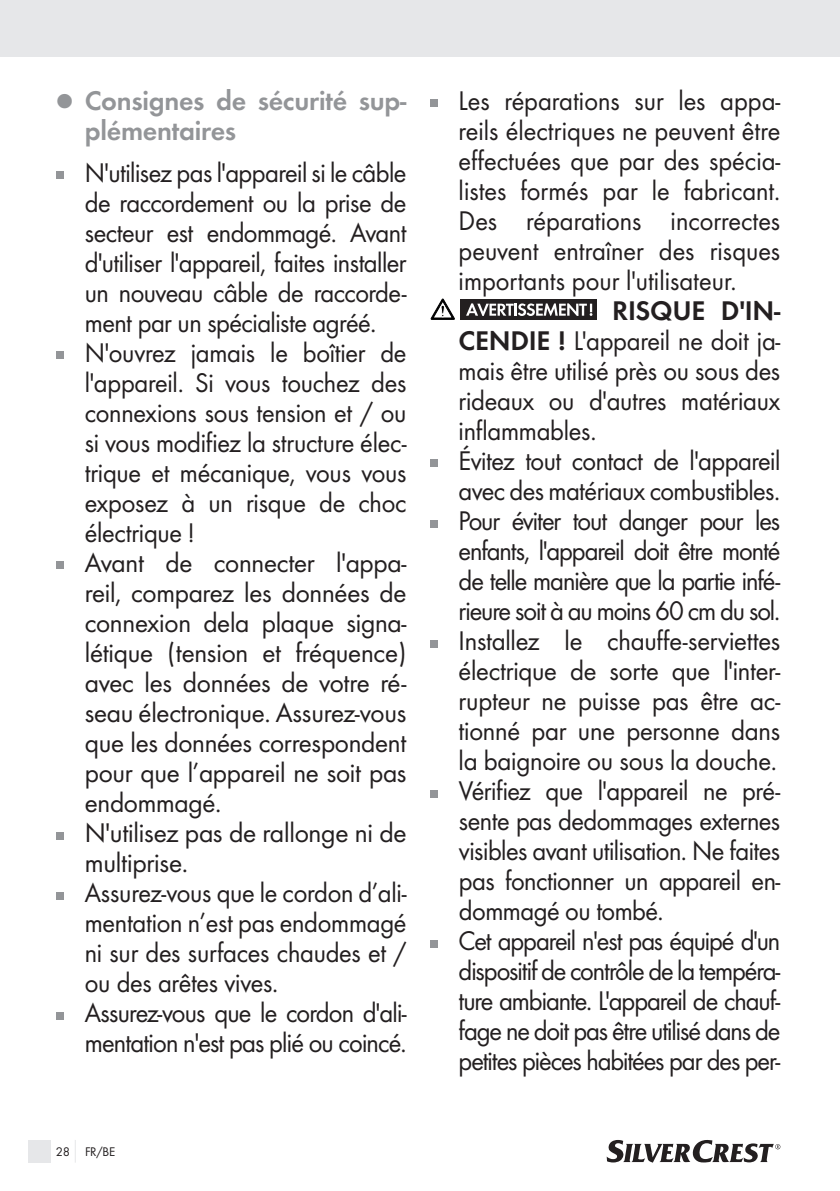
<style>
.page{position:relative;width:840px;height:1191px;background:#fff}
.page>*{position:absolute;margin:0;border:0;box-sizing:border-box;transform-origin:0 0}
.t1{font:28px/30px "Futura Pro";letter-spacing:-.015em;color:#231f20;scale:.96 1}
.t2{font:600 28px/30px "Futura Pro";letter-spacing:-.01em;color:#939598}
.t3{font:13px "Futura Pro";color:#231f20}
.s1{font-weight:600}
</style>
<div class="page">
<div style="left:0;top:0;width:839px;height:57px;background:#e6e7e9"></div>
<div style="left:28px;top:1140px;width:23px;height:22px;background:#e6e7e9"></div>
<svg style="left:75px;top:1140px;width:1px;height:22px"></svg>
<svg style="left:606px;top:1140px;width:174px;height:22px"></svg>
<div style="left:57px;top:172px;width:7px;height:7px;background:#939598"></div>
<div style="left:57px;top:352px;width:7px;height:7px;background:#939598"></div>
<div style="left:57px;top:562px;width:7px;height:7px;background:#939598"></div>
<div style="left:57px;top:832px;width:7px;height:7px;background:#939598"></div>
<div style="left:57px;top:892px;width:7px;height:7px;background:#939598"></div>
<div style="left:57px;top:1012px;width:7px;height:7px;background:#939598"></div>
<div style="left:430px;top:100px;width:7px;height:7px;background:#939598"></div>
<svg style="left:431px;top:299px;width:23px;height:20px"></svg>
<div style="left:460px;top:299px;width:136px;height:20px;background:#231f20"></div>
<svg style="left:466px;top:303px;width:126px;height:13px"></svg>
<div style="left:430px;top:460px;width:7px;height:7px;background:#939598"></div>
<div style="left:430px;top:520px;width:7px;height:7px;background:#939598"></div>
<div style="left:430px;top:640px;width:7px;height:7px;background:#939598"></div>
<div style="left:430px;top:790px;width:7px;height:7px;background:#939598"></div>
<div style="left:430px;top:940px;width:7px;height:7px;background:#939598"></div>
<p class="t2" style="left:85px;top:84px;width:323px;text-indent:-28px">● Consignes de sécurité sup&shy;plémentaires</p>
<p class="t1" style="left:85px;top:156px;width:336px">N'utilisez pas l'appareil si le câble de raccordement ou la prise de secteur est endommagé. Avant d'utiliser l'appareil, faites installer un nouveau câble de raccorde&shy;ment par un spécialiste agréé.<br>N'ouvrez jamais le boîtier de l'appareil. Si vous touchez des connexions sous tension et / ou si vous modifiez la structure élec&shy;trique et mécanique, vous vous exposez à un risque de choc électrique !<br>Avant de connecter l'appa&shy;reil, comparez les données de connexion dela plaque signa&shy;létique (tension et fréquence) avec les données de votre ré&shy;seau électronique. Assurez-vous que les données correspondent pour que l’appareil ne soit pas endommagé.<br>N'utilisez pas de rallonge ni de multiprise.<br>Assurez-vous que le cordon d’ali&shy;mentation n’est pas endommagé ni sur des surfaces chaudes et / ou des arêtes vives.<br>Assurez-vous que le cordon d'ali&shy;mentation n'est pas plié ou coincé.</p>
<p class="t3" style="left:56px;top:1142px;width:61px">28 FR/BE</p>
<p class="t1" style="left:458px;top:84px;width:336px;text-align:justify">Les réparations sur les appa&shy;reils électriques ne peuvent être effectuées que par des spécia&shy;listes formés par le fabricant.<br>Des réparations incorrectes peuvent entraîner des risques importants pour l'utilisateur.</p>
<p class="t1" style="left:458px;top:294px;width:336px;text-indent:153px"><span class="s1">RISQUE D'IN-<br>CENDIE !</span> L'appareil ne doit ja&shy;mais être utilisé près ou sous des rideaux ou d'autres matériaux inflammables.<br>Évitez tout contact de l'appareil avec des matériaux combustibles.<br>Pour éviter tout danger pour les enfants, l'appareil doit être monté de telle manière que la partie infé&shy;rieure soit à au moins 60 cm du sol.<br>Installez le chauffe-serviettes électrique de sorte que l'inter&shy;rupteur ne puisse pas être ac&shy;tionné par une personne dans la baignoire ou sous la douche.<br>Vérifiez que l'appareil ne pré&shy;sente pas dedommages externes visibles avant utilisation. Ne faites pas fonctionner un appareil en&shy;dommagé ou tombé.<br>Cet appareil n'est pas équipé d'un dispositif de contrôle de la tempéra&shy;ture ambiante. L'appareil de chauf&shy;fage ne doit pas être utilisé dans de petites pièces habitées par des per-</p>
</div>
